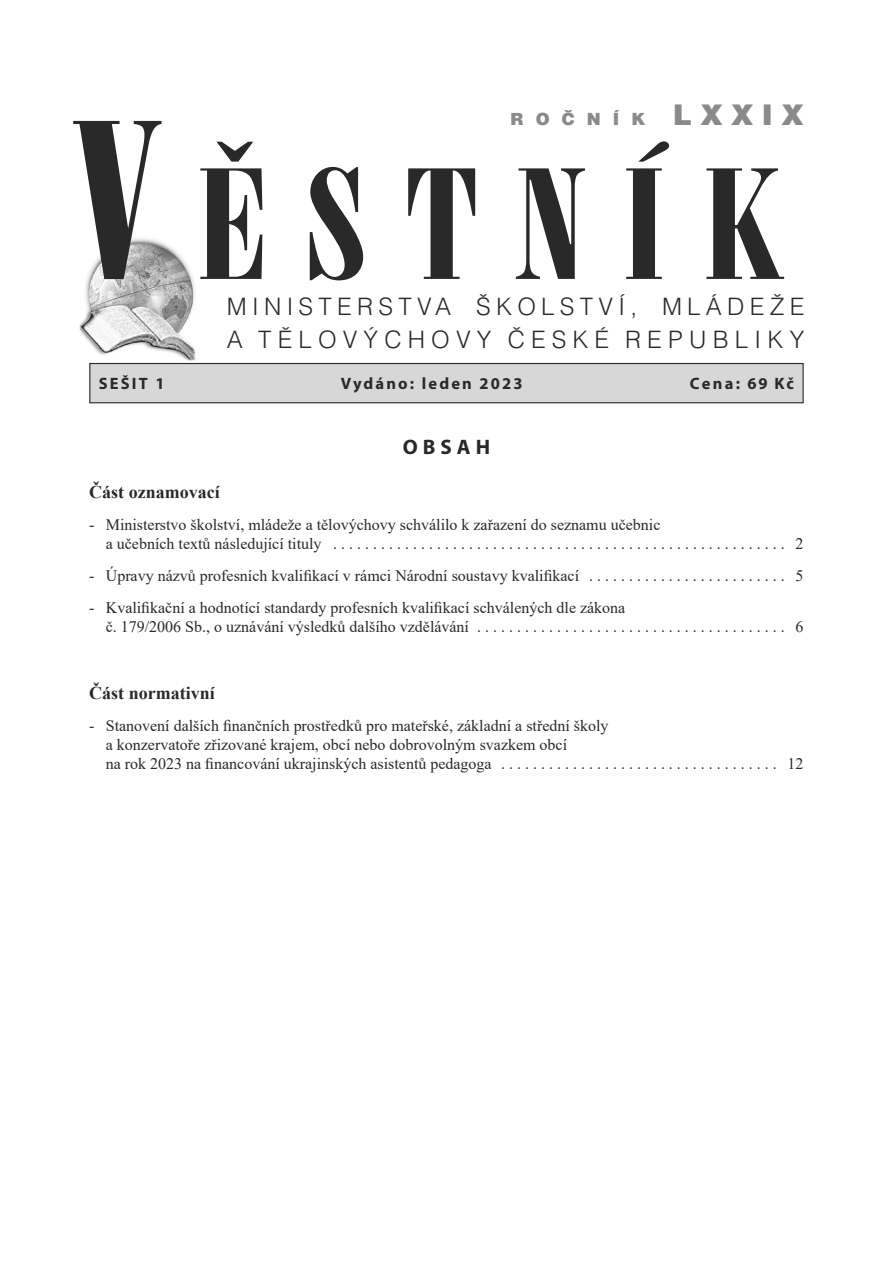
<style>
.page{position:relative;width:893px;height:1263px;background:#fff}
.page>*{position:absolute;margin:0;border:0;box-sizing:border-box;transform-origin:0 0}
.t1{font:300 24px/33px "Helvetica CE";letter-spacing:.22em;color:#292929}
.t2{font:700 21px "Myriad Pro";letter-spacing:.24em;color:#292929}
.t3{font:700 18px "Times New Roman";color:#292929}
.t4{font:900 16.8px "Helvetica CE";letter-spacing:.715em;color:#8a8a8a}
.t5{font:700 16.5px "Myriad Pro";letter-spacing:.13em;color:#292929}
.t6{font:16.05px/19.2px "Times New Roman";color:#292929}
.s1{font-size:28.5px}
</style>
<div class="page">
<img style="left:79px;top:243px;width:117px;height:118px">
<svg style="left:73px;top:121px;width:89px;height:158px"></svg>
<svg style="left:200px;top:167px;width:584px;height:113px"></svg>
<svg style="left:216px;top:142px;width:37px;height:20px"></svg>
<svg style="left:638px;top:141px;width:31px;height:21px"></svg>
<div style="left:90px;top:363px;width:713px;height:40px;background:#d7d7d7"></div>
<div style="left:89px;top:363px;width:715px;height:40px;border:1px solid #292929"></div>
<p class="t4" style="left:511px;top:113px;width:295px">ROČNÍK <span class="s1">LXXIX</span></p>
<h1 class="t1" style="left:227px;top:292px;width:579px">MINISTERSTVA ŠKOLSTVÍ, MLÁDEŽE<br>A TĚLOVÝCHOVY ČESKÉ REPUBLIKY</h1>
<p class="t5" style="left:99px;top:377px;width:67px">SEŠIT 1</p>
<p class="t5" style="left:690px;top:377px;width:106px">Cena: 69 Kč</p>
<p class="t5" style="left:341px;top:377px;width:183px">Vydáno: leden 2023</p>
<h2 class="t2" style="left:403px;top:439px;width:89px">OBSAH</h2>
<p class="t3" style="left:89px;top:482px;width:132px">Část oznamovací</p>
<p class="t6" style="left:106px;top:515px;width:699px;text-indent:-17px">- Ministerstvo školství, mládeže a tělovýchovy schválilo k zařazení do seznamu učebnic<br>a učebních textů následující tituly . . . . . . . . . . . . . . . . . . . . . . . . . . . . . . . . . . . . . . . . . . . . . . . . . . . . . . . . . 2</p>
<p class="t6" style="left:89px;top:566px;width:716px">- Úpravy názvů profesních kvalifikací v rámci Národní soustavy kvalifikací . . . . . . . . . . . . . . . . . . . . . . . . . 5</p>
<p class="t6" style="left:106px;top:598px;width:699px;text-indent:-17px">- Kvalifikační a hodnotící standardy profesních kvalifikací schválených dle zákona<br>č. 179/2006 Sb., o uznávání výsledků dalšího vzdělávání . . . . . . . . . . . . . . . . . . . . . . . . . . . . . . . . . . . . . . . 6</p>
<p class="t3" style="left:89px;top:682px;width:127px">Část normativní</p>
<p class="t6" style="left:106px;top:715px;width:699px;text-indent:-16px">- Stanovení dalších finančních prostředků pro mateřské, základní a střední školy<br>a konzervatoře zřizované krajem, obcí nebo dobrovolným svazkem obcí<br>na rok 2023 na financování ukrajinských asistentů pedagoga . . . . . . . . . . . . . . . . . . . . . . . . . . . . . . . . . . . 12</p>
</div>
